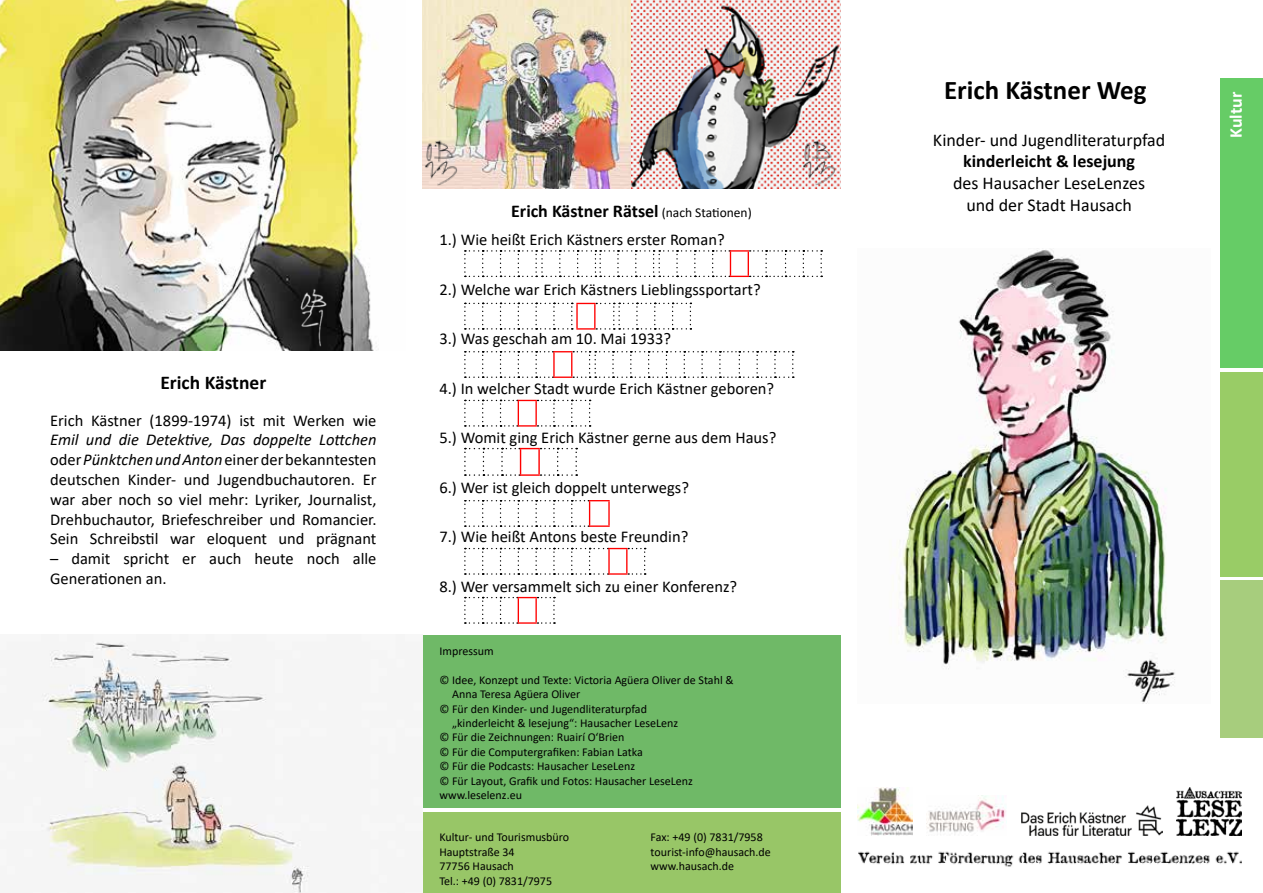
<style>
.page{position:relative;width:1263px;height:893px;background:#fff}
.page>*{position:absolute;margin:0;border:0;box-sizing:border-box;transform-origin:0 0}
.t1{font:700 27px "Calibri";color:#000}
.t2{font:700 19.5px "Calibri";color:#000}
.t3{font:18px/21.6px "Calibri";color:#000;text-align:center}
.t4{font:700 18px "Calibri";color:#000}
.t5{font:700 18px "Calibri";color:#fff}
.t6{font:16.5px/19.8px "Calibri";color:#000;text-align:justify}
.t7{font:12px/14.4px "Calibri";color:#000}
.s1{font-style:italic}
.s2{font-weight:400;font-size:13.5px}
</style>
<div class="page">
<div style="left:422px;top:812px;width:418px;height:81px;background:#98c667"></div>
<div style="left:422px;top:635px;width:418px;height:172px;background:#6fb967"></div>
<img style="left:898px;top:248px;width:277px;height:455px">
<img style="left:857px;top:787px;width:56px;height:48px">
<img style="left:926px;top:795px;width:81px;height:40px">
<img style="left:1021px;top:806px;width:141px;height:29px">
<img style="left:1176px;top:787px;width:66px;height:48px">
<img style="left:858px;top:851px;width:384px;height:16px">
<div style="left:1220px;top:79px;width:43px;height:289px;background:#6c6"></div>
<div style="left:1220px;top:372px;width:43px;height:204px;background:#9c6"></div>
<img style="left:422px;top:0;width:418px;height:188px">
<img style="left:803px;top:138px;width:33px;height:48px">
<svg style="left:464px;top:400px;width:127px;height:27px"></svg>
<svg style="left:464px;top:448px;width:113px;height:28px"></svg>
<svg style="left:464px;top:500px;width:146px;height:27px"></svg>
<hr style="left:608px;top:501px;width:2px;height:24px;background:#f00">
<hr style="left:589px;top:525px;width:21px;height:2px;background:#f00">
<svg style="left:464px;top:548px;width:182px;height:27px"></svg>
<svg style="left:464px;top:597px;width:91px;height:27px"></svg>
<img style="left:0;top:0;width:377px;height:351px">
<img style="left:41px;top:641px;width:269px;height:252px">
<img style="left:293px;top:283px;width:35px;height:66px">
<img style="left:424px;top:138px;width:34px;height:48px">
<div style="left:1220px;top:581px;width:43px;height:157px;background:#a7cd7d"></div>
<svg style="left:464px;top:250px;width:358px;height:27px"></svg>
<svg style="left:464px;top:303px;width:227px;height:27px"></svg>
<svg style="left:464px;top:351px;width:330px;height:27px"></svg>
<p class="t2" style="left:160px;top:369px;width:107px">Erich Kästner</p>
<p class="t6" style="left:50px;top:410px;width:328px">Erich Kästner (1899-1974) ist mit Werken wie</p>
<p class="t6" style="left:50px;top:430px;width:328px"><span class="s1">Emil und die Detektive, Das doppelte Lottchen </span>oder <span class="s1">Pünktchen und Anton</span> einer der bekanntesten deutschen Kinder- und Jugendbuchautoren. Er war aber noch so viel mehr: Lyriker, Journalist, Drehbuchautor, Briefeschreiber und Romancier.<br>Sein Schreibstil war eloquent und prägnant</p>
<p class="t6" style="left:50px;top:548px;width:328px">– damit spricht er auch heute noch alle<br>Generationen an.</p>
<p class="t4" style="left:511px;top:199px;width:242px">Erich Kästner Rätsel <span class="s2">(nach Stationen)</span></p>
<p class="t6" style="left:439px;top:230px;width:287px">1.) Wie heißt Erich Kästners erster Roman?</p>
<p class="t6" style="left:439px;top:279px;width:323px">2.) Welche war Erich Kästners Lieblingssportart?</p>
<p class="t6" style="left:439px;top:329px;width:233px">3.) Was geschah am 10. Mai 1933?</p>
<p class="t6" style="left:439px;top:378px;width:336px">4.) In welcher Stadt wurde Erich Kästner geboren?</p>
<p class="t6" style="left:439px;top:428px;width:338px">5.) Womit ging Erich Kästner gerne aus dem Haus?</p>
<p class="t6" style="left:439px;top:477px;width:251px">6.) Wer ist gleich doppelt unterwegs?</p>
<p class="t6" style="left:439px;top:527px;width:250px">7.) Wie heißt Antons beste Freundin?</p>
<p class="t6" style="left:439px;top:576px;width:299px">8.) Wer versammelt sich zu einer Konferenz?</p>
<p class="t7" style="left:439px;top:643px;width:56px">Impressum</p>
<p class="t7" style="left:439px;top:672px;width:296px">© Idee, Konzept und Texte: Victoria Agüera Oliver de Stahl &amp;</p>
<p class="t7" style="left:452px;top:687px;width:130px">Anna Teresa Agüera Oliver</p>
<p class="t7" style="left:439px;top:701px;width:209px">© Für den Kinder- und Jugendliteraturpfad</p>
<p class="t7" style="left:452px;top:715px;width:227px">„kinderleicht &amp; lesejung“: Hausacher LeseLenz</p>
<p class="t7" style="left:439px;top:730px;width:186px">© Für die Zeichnungen: Ruairí O‘Brien</p>
<p class="t7" style="left:439px;top:744px;width:205px">© Für die Computergrafiken: Fabian Latka</p>
<p class="t7" style="left:439px;top:759px;width:197px">© Für die Podcasts: Hausacher LeseLenz</p>
<p class="t7" style="left:439px;top:773px;width:255px">© Für Layout, Grafik und Fotos: Hausacher LeseLenz</p>
<p class="t7" style="left:439px;top:787px;width:84px">www.leselenz.eu</p>
<p class="t7" style="left:439px;top:830px;width:131px">Kultur- und Tourismusbüro<br>Hauptstraße 34<br>77756 Hausach<br>Tel.: +49 (0) 7831/7975</p>
<p class="t7" style="left:651px;top:830px;width:122px">Fax: +49 (0) 7831/7958 tourist-info@hausach.de www.hausach.de</p>
<h1 class="t1" style="left:944px;top:71px;width:204px">Erich Kästner Weg</h1>
<p class="t3" style="left:933px;top:129px;width:234px">Kinder- und Jugendliteraturpfad</p>
<p class="t4" style="left:963px;top:149px;width:174px">kinderleicht &amp; lesejung</p>
<p class="t3" style="left:953px;top:172px;width:194px">des Hausacher LeseLenzes und der Stadt Hausach</p>
<p class="t5" style="left:1223px;top:138px;width:48px;rotate:-90deg">Kultur</p>
</div>
